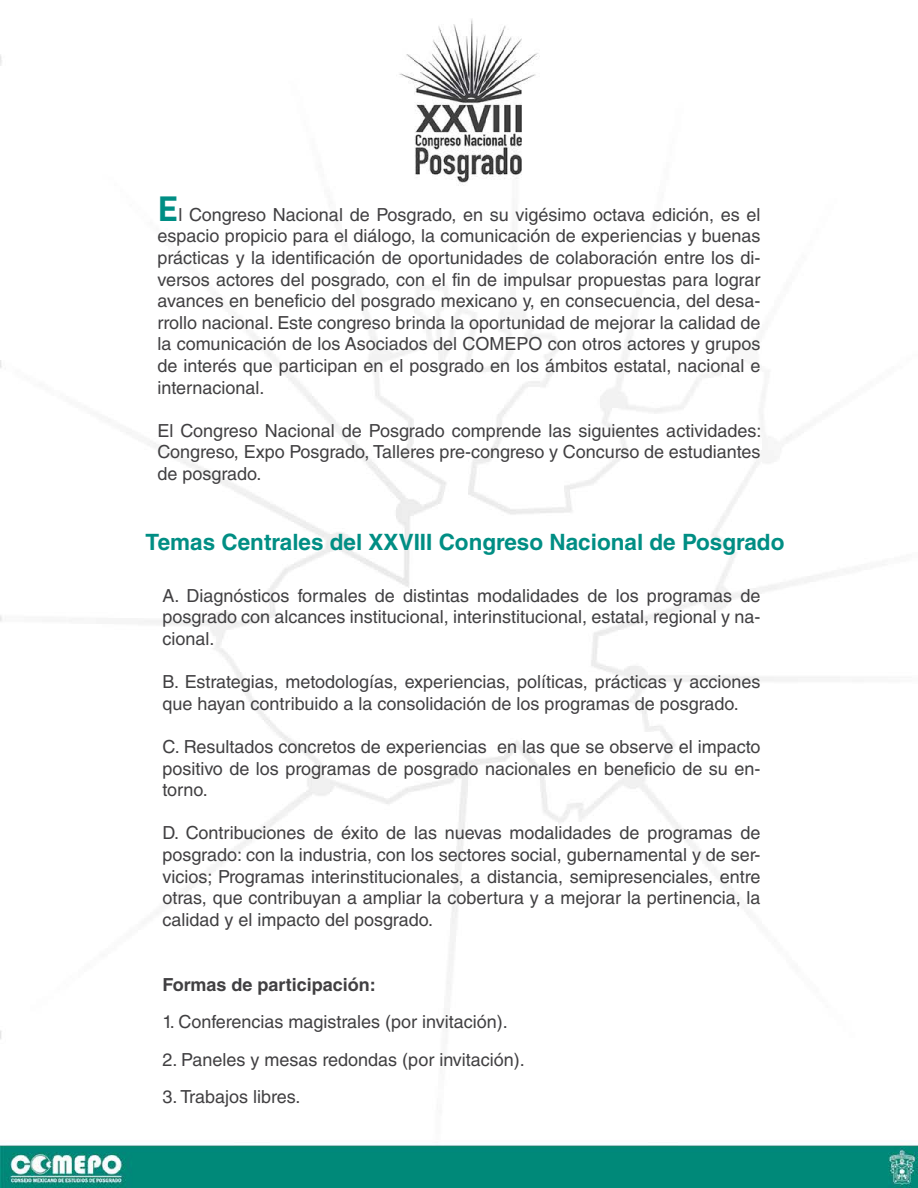
<style>
.page{position:relative;width:918px;height:1188px;background:#fff}
.page>*{position:absolute;margin:0;border:0;box-sizing:border-box;transform-origin:0 0}
.t1{font:700 22.5px "Helvetica LT Std";color:#008e84}
.t2{font:18px/21.6px "Helvetica LT Std";color:#414042;text-align:justify}
.t3{font:700 18px "Helvetica LT Std";color:#414042}
.s1{font-family:"DIN Pro";font-weight:700;font-size:34.5px;color:#008e84}
</style>
<div class="page">
<img style="left:0;top:19px;width:918px;height:1169px">
<p class="t2" style="left:157px;top:204px;width:605px"><span class="s1">E</span>l Congreso Nacional de Posgrado, en su vigésimo octava edición, es el espacio propicio para el diálogo, la comunicación de experiencias y buenas prácticas y la identificación de oportunidades de colaboración entre los di&shy;versos actores del posgrado, con el fin de impulsar propuestas para lograr avances en beneficio del posgrado mexicano y, en consecuencia, del desa&shy;rrollo nacional. Este congreso brinda la oportunidad de mejorar la calidad de la comunicación de los Asociados del COMEPO con otros actores y grupos de interés que participan en el posgrado en los ámbitos estatal, nacional e internacional.</p>
<p class="t2" style="left:157px;top:420px;width:605px">El Congreso Nacional de Posgrado comprende las siguientes actividades:<br>Congreso, Expo Posgrado, Talleres pre-congreso y Concurso de estudiantes de posgrado.</p>
<p class="t1" style="left:145px;top:529px;width:641px">Temas Centrales del XXVIII Congreso Nacional de Posgrado</p>
<p class="t2" style="left:162px;top:585px;width:600px">A. Diagnósticos formales de distintas modalidades de los programas de posgrado con alcances institucional, interinstitucional, estatal, regional y na&shy;cional.</p>
<p class="t2" style="left:162px;top:671px;width:600px">B. Estrategias, metodologías, experiencias, políticas, prácticas y acciones que hayan contribuido a la consolidación de los programas de posgrado.</p>
<p class="t2" style="left:162px;top:736px;width:600px">C. Resultados concretos de experiencias en las que se observe el impacto positivo de los programas de posgrado nacionales en beneficio de su en&shy;torno.</p>
<p class="t2" style="left:162px;top:822px;width:600px">D. Contribuciones de éxito de las nuevas modalidades de programas de posgrado: con la industria, con los sectores social, gubernamental y de ser&shy;vicios; Programas interinstitucionales, a distancia, semipresenciales, entre otras, que contribuyan a ampliar la cobertura y a mejorar la pertinencia, la calidad y el impacto del posgrado.</p>
<p class="t3" style="left:162px;top:973px;width:215px">Formas de participación:</p>
<p class="t2" style="left:162px;top:1011px;width:347px">1. Conferencias magistrales (por invitación).</p>
<p class="t2" style="left:162px;top:1049px;width:364px">2. Paneles y mesas redondas (por invitación).</p>
<p class="t2" style="left:162px;top:1086px;width:140px">3. Trabajos libres.</p>
</div>
